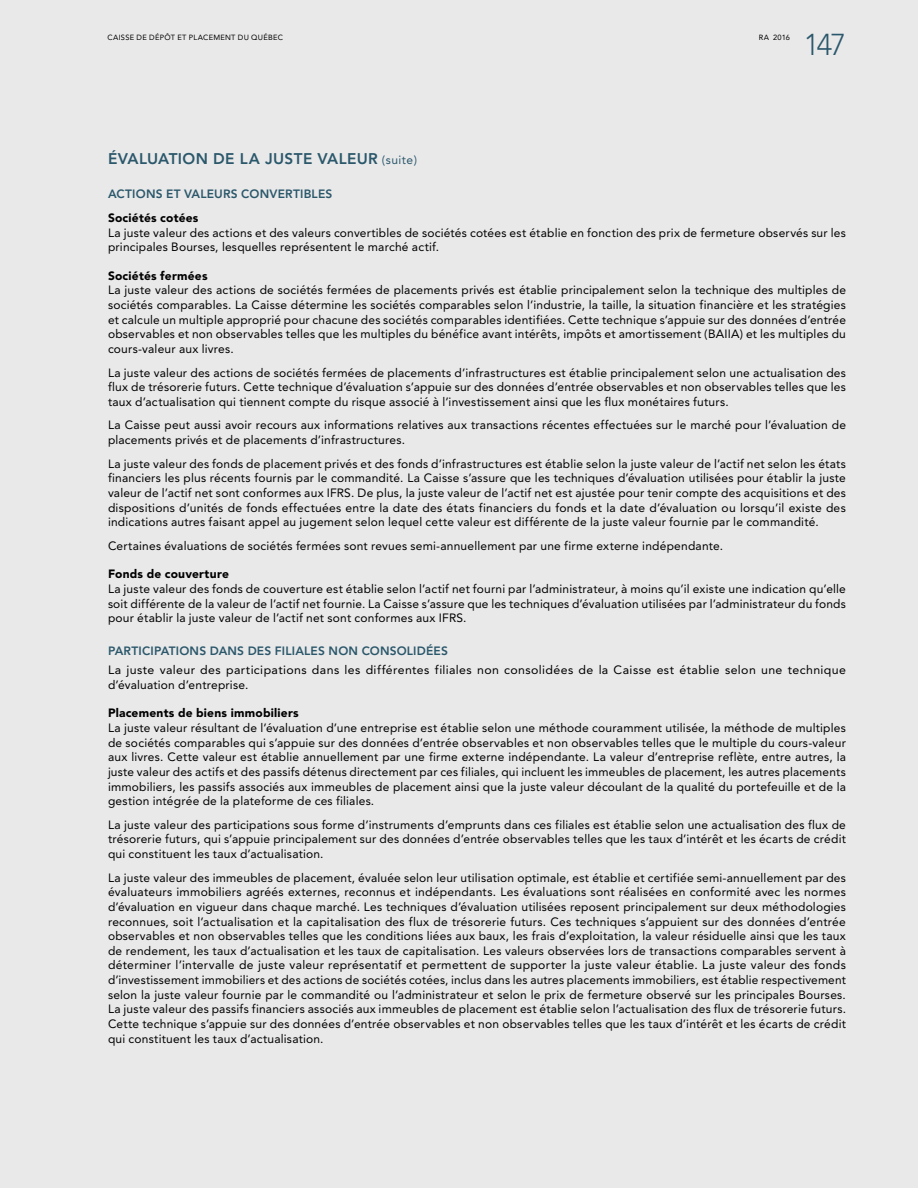
<style>
.page{position:relative;width:918px;height:1188px;background:#e9e9ea}
.page>*{position:absolute;margin:0;border:0;box-sizing:border-box;transform-origin:0 0}
.t1{font:300 30px "Avenir";color:#2b586b}
._2014_EF_sections_te{font:800 15.3px "Avenir";letter-spacing:.025em;color:#2b586b}
._2014_100a_EF_txt_co{font:12px/14.7px "Avenir";letter-spacing:.015em;color:#000;text-align:justify}
.EF_2014_Sous-titres{font:900 12px "Avenir";letter-spacing:.02em;color:#000}
.EF_2014_Sous-titres-2{font:800 12px "Avenir";letter-spacing:.015em;color:#2b586b}
.t2{font:7.5px "Avenir";letter-spacing:.035em;color:#000}
.s1{font-weight:400;font-size:12px}
</style>
<div class="page">
<p class="t2" style="left:108px;top:33px;width:177px">CAISSE DE DÉPÔT ET PLACEMENT DU QUÉBEC</p>
<h1 class="t1" style="left:804px;top:27px;width:44px">147</h1>
<p class="t2" style="left:759px;top:33px;width:33px">RA 2016</p>
<p class="_2014_EF_sections_te" style="left:108px;top:149px;width:311px">ÉVALUATION DE LA JUSTE VALEUR <span class="s1">(suite)</span></p>
<p class="EF_2014_Sous-titres-2" style="left:108px;top:187px;width:226px">ACTIONS ET VALEURS CONVERTIBLES</p>
<p class="EF_2014_Sous-titres" style="left:108px;top:211px;width:92px">Sociétés cotées</p>
<p class="_2014_100a_EF_txt_co" style="left:108px;top:225px;width:739px">La juste valeur des actions et des valeurs convertibles de sociétés cotées est établie en fonction des prix de fermeture observés sur les principales Bourses, lesquelles représentent le marché actif.</p>
<p class="EF_2014_Sous-titres" style="left:108px;top:268px;width:101px">Sociétés fermées</p>
<p class="_2014_100a_EF_txt_co" style="left:108px;top:283px;width:740px">La juste valeur des actions de sociétés fermées de placements privés est établie principalement selon la technique des multiples de sociétés comparables. La Caisse détermine les sociétés comparables selon l’industrie, la taille, la situation financière et les stratégies et calcule un multiple approprié pour chacune des sociétés comparables identifiées. Cette technique s’appuie sur des données d’entrée observables et non observables telles que les multiples du bénéfice avant intérêts, impôts et amortissement (BAIIA) et les multiples du cours-valeur aux livres.</p>
<p class="_2014_100a_EF_txt_co" style="left:108px;top:365px;width:740px">La juste valeur des actions de sociétés fermées de placements d’infrastructures est établie principalement selon une actualisation des flux de trésorerie futurs. Cette technique d’évaluation s’appuie sur des données d’entrée observables et non observables telles que les taux d’actualisation qui tiennent compte du risque associé à l’investissement ainsi que les flux monétaires futurs.</p>
<p class="_2014_100a_EF_txt_co" style="left:108px;top:418px;width:740px">La Caisse peut aussi avoir recours aux informations relatives aux transactions récentes effectuées sur le marché pour l’évaluation de placements privés et de placements d’infrastructures.</p>
<p class="_2014_100a_EF_txt_co" style="left:108px;top:456px;width:739px">La juste valeur des fonds de placement privés et des fonds d’infrastructures est établie selon la juste valeur de l’actif net selon les états financiers les plus récents fournis par le commandité. La Caisse s’assure que les techniques d’évaluation utilisées pour établir la juste valeur de l’actif net sont conformes aux IFRS. De plus, la juste valeur de l’actif net est ajustée pour tenir compte des acquisitions et des dispositions d’unités de fonds effectuées entre la date des états financiers du fonds et la date d’évaluation ou lorsqu’il existe des indications autres faisant appel au jugement selon lequel cette valeur est différente de la juste valeur fournie par le commandité.</p>
<p class="_2014_100a_EF_txt_co" style="left:108px;top:538px;width:617px">Certaines évaluations de sociétés fermées sont revues semi-annuellement par une firme externe indépendante.</p>
<p class="EF_2014_Sous-titres" style="left:108px;top:567px;width:123px">Fonds de couverture</p>
<p class="_2014_100a_EF_txt_co" style="left:108px;top:581px;width:739px">La juste valeur des fonds de couverture est établie selon l’actif net fourni par l’administrateur, à moins qu’il existe une indication qu’elle soit différente de la valeur de l’actif net fournie. La Caisse s’assure que les techniques d’évaluation utilisées par l’administrateur du fonds pour établir la juste valeur de l’actif net sont conformes aux IFRS.</p>
<p class="EF_2014_Sous-titres-2" style="left:108px;top:644px;width:342px">PARTICIPATIONS DANS DES FILIALES NON CONSOLIDÉES</p>
<p class="_2014_100a_EF_txt_co" style="left:108px;top:663px;width:739px">La juste valeur des participations dans les différentes filiales non consolidées de la Caisse est établie selon une technique d’évaluation d’entreprise.</p>
<p class="EF_2014_Sous-titres" style="left:108px;top:706px;width:192px">Placements de biens immobiliers</p>
<p class="_2014_100a_EF_txt_co" style="left:108px;top:721px;width:740px">La juste valeur résultant de l’évaluation d’une entreprise est établie selon une méthode couramment utilisée, la méthode de multiples de sociétés comparables qui s’appuie sur des données d’entrée observables et non observables telles que le multiple du cours-valeur aux livres. Cette valeur est établie annuellement par une firme externe indépendante. La valeur d’entreprise reflète, entre autres, la juste valeur des actifs et des passifs détenus directement par ces filiales, qui incluent les immeubles de placement, les autres placements immobiliers, les passifs associés aux immeubles de placement ainsi que la juste valeur découlant de la qualité du portefeuille et de la gestion intégrée de la plateforme de ces filiales.</p>
<p class="_2014_100a_EF_txt_co" style="left:108px;top:817px;width:740px">La juste valeur des participations sous forme d’instruments d’emprunts dans ces filiales est établie selon une actualisation des flux de trésorerie futurs, qui s’appuie principalement sur des données d’entrée observables telles que les taux d’intérêt et les écarts de crédit qui constituent les taux d’actualisation.</p>
<p class="_2014_100a_EF_txt_co" style="left:108px;top:870px;width:740px">La juste valeur des immeubles de placement, évaluée selon leur utilisation optimale, est établie et certifiée semi-annuellement par des évaluateurs immobiliers agréés externes, reconnus et indépendants. Les évaluations sont réalisées en conformité avec les normes d’évaluation en vigueur dans chaque marché. Les techniques d’évaluation utilisées reposent principalement sur deux méthodologies reconnues, soit l’actualisation et la capitalisation des flux de trésorerie futurs. Ces techniques s’appuient sur des données d’entrée observables et non observables telles que les conditions liées aux baux, les frais d’exploitation, la valeur résiduelle ainsi que les taux de rendement, les taux d’actualisation et les taux de capitalisation. Les valeurs observées lors de transactions comparables servent à déterminer l’intervalle de juste valeur représentatif et permettent de supporter la juste valeur établie. La juste valeur des fonds d’investissement immobiliers et des actions de sociétés cotées, inclus dans les autres placements immobiliers, est établie respectivement selon la juste valeur fournie par le commandité ou l’administrateur et selon le prix de fermeture observé sur les principales Bourses.<br>La juste valeur des passifs financiers associés aux immeubles de placement est établie selon l’actualisation des flux de trésorerie futurs.<br>Cette technique s’appuie sur des données d’entrée observables et non observables telles que les taux d’intérêt et les écarts de crédit qui constituent les taux d’actualisation.</p>
</div>
